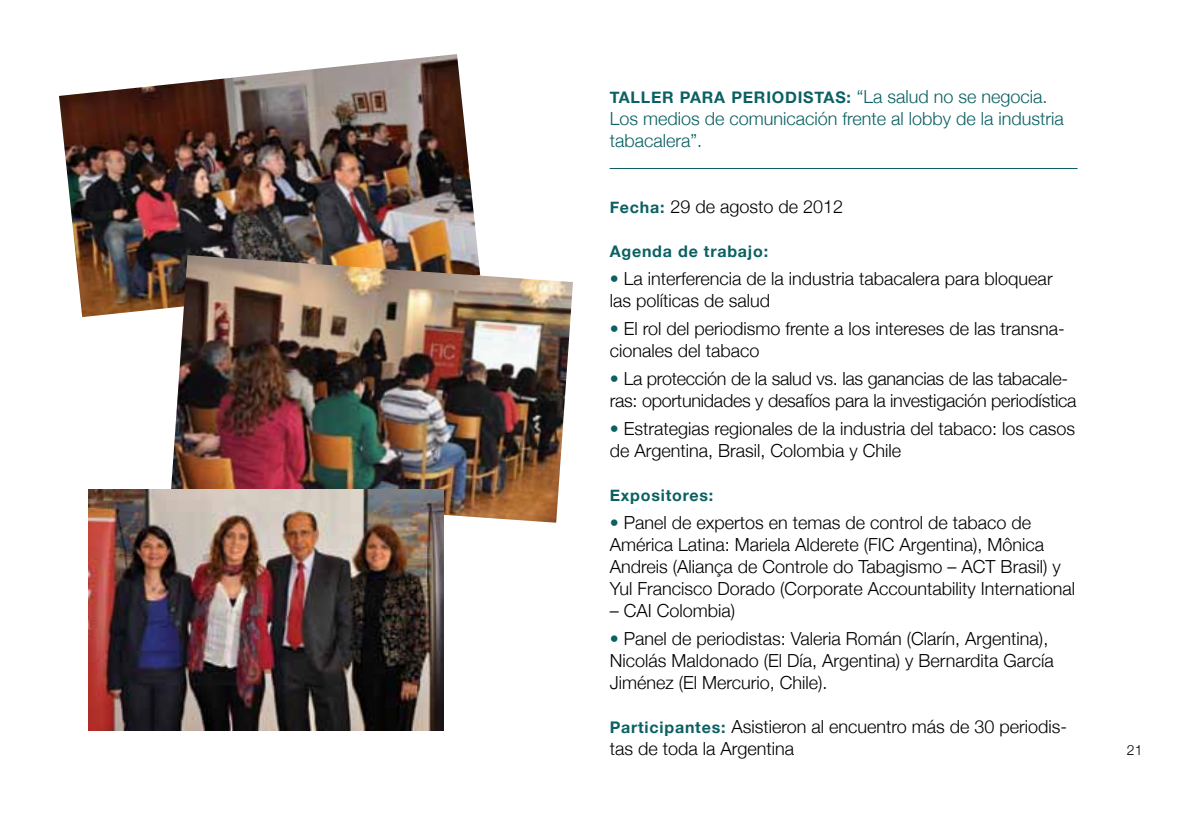
<style>
.page{position:relative;width:1191px;height:840px;background:#fff}
.page>*{position:absolute;margin:0;border:0;box-sizing:border-box;transform-origin:0 0}
.t1{font:300 18px/22px "Helvetica Neue";color:#000}
.t2{font:300 18px/22px "Helvetica Neue";color:#0a6062}
.t3{font:700 16px "Helvetica Neue";letter-spacing:.05em;color:#0a6062}
.t4{font:300 14px "Helvetica Neue";color:#000}
.s1{font-weight:300;font-size:18px}
.s2{font-weight:700;font-size:16px;color:#0a6062}
.s3{color:#0a6062}
</style>
<div class="page">
<hr style="left:609px;top:168px;width:468px;height:1px;background:#0a6062">
<img style="left:59px;top:54px;width:419px;height:263px">
<img style="left:171px;top:255px;width:402px;height:267px">
<img style="left:88px;top:489px;width:355px;height:241px">
<p class="t3" style="left:609px;top:82px;width:439px">TALLER PARA PERIODISTAS: <span class="s1">“La salud no se negocia.</span></p>
<p class="t2" style="left:609px;top:106px;width:456px">Los medios de comunicación frente al lobby de la industria tabacalera”.</p>
<p class="t1" style="left:609px;top:194px;width:235px"><span class="s2">Fecha:</span> 29 de agosto de 2012</p>
<p class="t3" style="left:609px;top:236px;width:160px">Agenda de trabajo:</p>
<p class="t1" style="left:609px;top:266px;width:444px"><span class="s3">•</span> La interferencia de la industria tabacalera para bloquear las políticas de salud</p>
<p class="t1" style="left:609px;top:316px;width:457px"><span class="s3">•</span> El rol del periodismo frente a los intereses de las transna&shy;cionales del tabaco</p>
<p class="t1" style="left:609px;top:366px;width:468px"><span class="s3">•</span> La protección de la salud vs. las ganancias de las tabacale&shy;ras: oportunidades y desafíos para la investigación periodística</p>
<p class="t1" style="left:609px;top:416px;width:467px"><span class="s3">•</span> Estrategias regionales de la industria del tabaco: los casos de Argentina, Brasil, Colombia y Chile</p>
<p class="t3" style="left:609px;top:480px;width:105px">Expositores:</p>
<p class="t1" style="left:609px;top:510px;width:467px"><span class="s3">•</span> Panel de expertos en temas de control de tabaco de América Latina: Mariela Alderete (FIC Argentina), Mônica Andreis (Aliança de Controle do Tabagismo – ACT Brasil) y Yul Francisco Dorado (Corporate Accountability International</p>
<p class="t1" style="left:609px;top:598px;width:127px">– CAI Colombia)</p>
<p class="t1" style="left:609px;top:626px;width:445px"><span class="s3">•</span> Panel de periodistas: Valeria Román (Clarín, Argentina),<br>Nicolás Maldonado (El Día, Argentina) y Bernardita García<br>Jiménez (El Mercurio, Chile).</p>
<p class="t1" style="left:609px;top:714px;width:459px"><span class="s2">Participantes:</span> Asistieron al encuentro más de 30 periodis&shy;tas de toda la Argentina</p>
<p class="t4" style="left:1126px;top:738px;width:17px">21</p>
</div>
